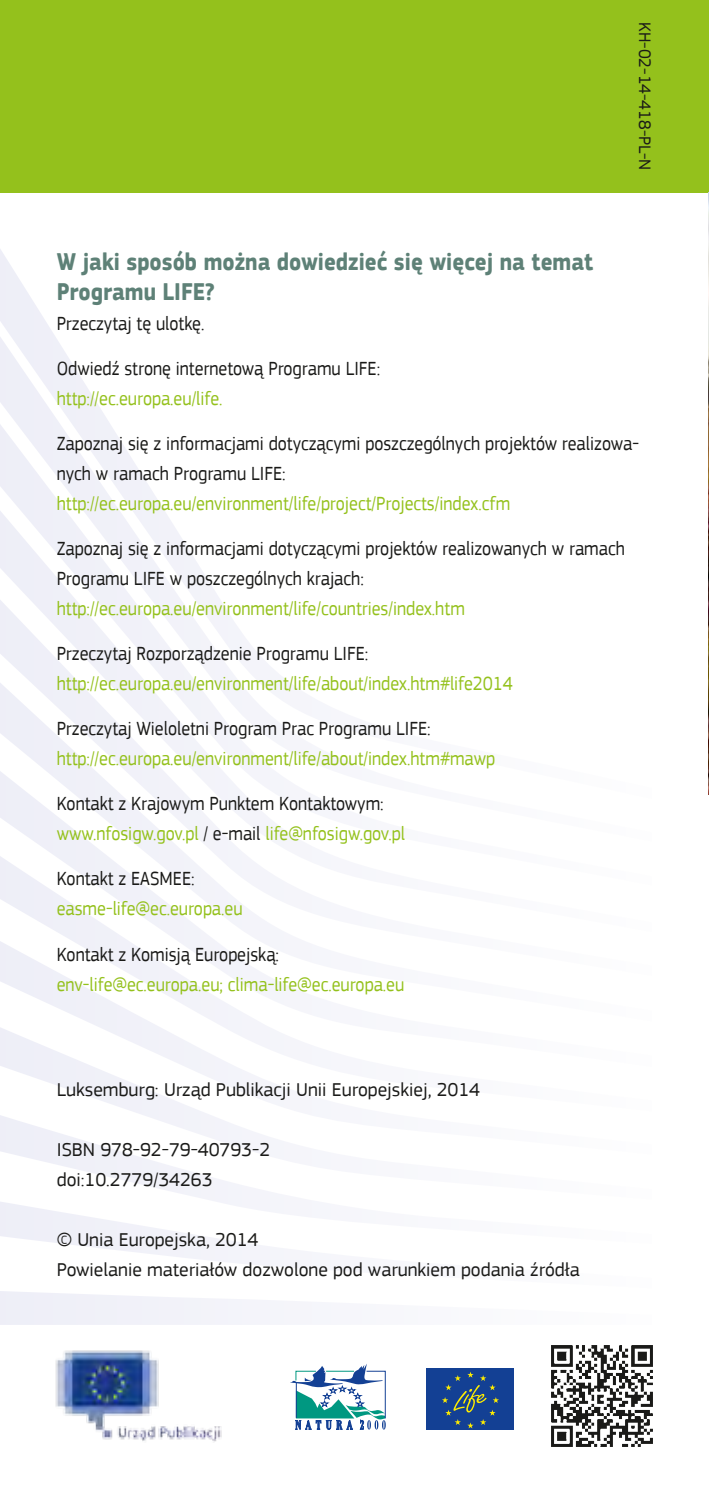
<style>
.page{position:relative;width:709px;height:1489px;background:#fff}
.page>*{position:absolute;margin:0;border:0;box-sizing:border-box;transform-origin:0 0}
.t1{font:700 25px/30px "PF Square Sans Pro";color:#5e8177;scale:.89 1}
.t2{font:20px/30px "PF Square Sans Pro";color:#1a1a18;scale:.9 1}
.t3{font:20px "PF Square Sans Pro";color:#94c11c;scale:.9 1}
.t4{font:19.5px/30px "PF Square Sans Pro";color:#1a1a18}
.t5{font:17.5px "PF Square Sans Pro";color:#1a1a18}
.s1{color:#94c11c}
</style>
<div class="page">
<hr style="left:708px;top:640px;width:1px;height:848px;background:#5e8177">
<div style="left:426px;top:1368px;width:88px;height:62px;background:#134094"></div>
<svg style="left:442px;top:1372px;width:57px;height:56px"></svg>
<svg style="left:290px;top:1364px;width:96px;height:65px"></svg>
<div style="left:0;top:0;width:709px;height:192px;background:#94c11c"></div>
<svg style="left:0;top:249px;width:55px;height:87px"></svg>
<svg style="left:58px;top:932px;width:226px;height:8px;fill:#f4f4fa"></svg>
<svg style="left:0;top:940px;width:284px;height:87px"></svg>
<svg style="left:0;top:1027px;width:284px;height:87px"></svg>
<svg style="left:0;top:1114px;width:284px;height:87px"></svg>
<svg style="left:0;top:1201px;width:284px;height:66px"></svg>
<svg style="left:0;top:1291px;width:284px;height:33px"></svg>
<svg style="left:0;top:336px;width:110px;height:88px;fill:#eff0f8"></svg>
<svg style="left:0;top:424px;width:164px;height:86px;fill:#f0f1f8"></svg>
<svg style="left:0;top:510px;width:284px;height:422px;fill:#f4f4fa"></svg>
<img style="left:708px;top:192px;width:1px;height:602px">
<img style="left:551px;top:1345px;width:102px;height:102px">
<img style="left:55px;top:1350px;width:167px;height:92px">
<p class="t5" style="left:655px;top:22px;width:150px;rotate:90deg">KH-02-14-418-PL-N</p>
<p class="t1" style="left:57px;top:248px;width:604px">W jaki sposób można dowiedzieć się więcej na temat<br>Programu LIFE?</p>
<p class="t2" style="left:57px;top:309px;width:166px">Przeczytaj tę ulotkę.</p>
<p class="t2" style="left:57px;top:354px;width:361px">Odwiedź stronę internetową Programu LIFE:</p>
<p class="t3" style="left:57px;top:387px;width:186px">http://ec.europa.eu/life.</p>
<p class="t2" style="left:57px;top:429px;width:648px">Zapoznaj się z informacjami dotyczącymi poszczególnych projektów realizowa&shy;nych w ramach Programu LIFE:</p>
<p class="t3" style="left:57px;top:492px;width:505px">http://ec.europa.eu/environment/life/project/Projects/index.cfm</p>
<p class="t2" style="left:57px;top:534px;width:633px">Zapoznaj się z informacjami dotyczącymi projektów realizowanych w ramach<br>Programu LIFE w poszczególnych krajach:</p>
<p class="t3" style="left:57px;top:597px;width:455px">http://ec.europa.eu/environment/life/countries/index.htm</p>
<p class="t2" style="left:57px;top:639px;width:348px">Przeczytaj Rozporządzenie Programu LIFE:</p>
<p class="t3" style="left:57px;top:672px;width:508px">http://ec.europa.eu/environment/life/about/index.htm#life2014</p>
<p class="t2" style="left:57px;top:714px;width:417px">Przeczytaj Wieloletni Program Prac Programu LIFE:</p>
<p class="t3" style="left:57px;top:747px;width:488px">http://ec.europa.eu/environment/life/about/index.htm#mawp</p>
<p class="t2" style="left:57px;top:789px;width:388px">Kontakt z Krajowym Punktem Kontaktowym: <span class="s1">www.nfosigw.gov.pl</span> / e-mail <span class="s1">life@nfosigw.gov.pl</span></p>
<p class="t2" style="left:57px;top:864px;width:155px">Kontakt z EASMEE:</p>
<p class="t3" style="left:57px;top:897px;width:208px">easme-life@ec.europa.eu</p>
<p class="t2" style="left:57px;top:939px;width:248px">Kontakt z Komisją Europejską:</p>
<p class="t3" style="left:57px;top:972px;width:388px">env-life@ec.europa.eu; clima-life@ec.europa.eu</p>
<p class="t4" style="left:57px;top:1074px;width:425px">Luksemburg: Urząd Publikacji Unii Europejskiej, 2014</p>
<p class="t4" style="left:57px;top:1134px;width:215px">ISBN 978-92-79-40793-2 doi:10.2779/34263</p>
<p class="t4" style="left:57px;top:1224px;width:524px">© Unia Europejska, 2014<br>Powielanie materiałów dozwolone pod warunkiem podania źródła</p>
</div>
